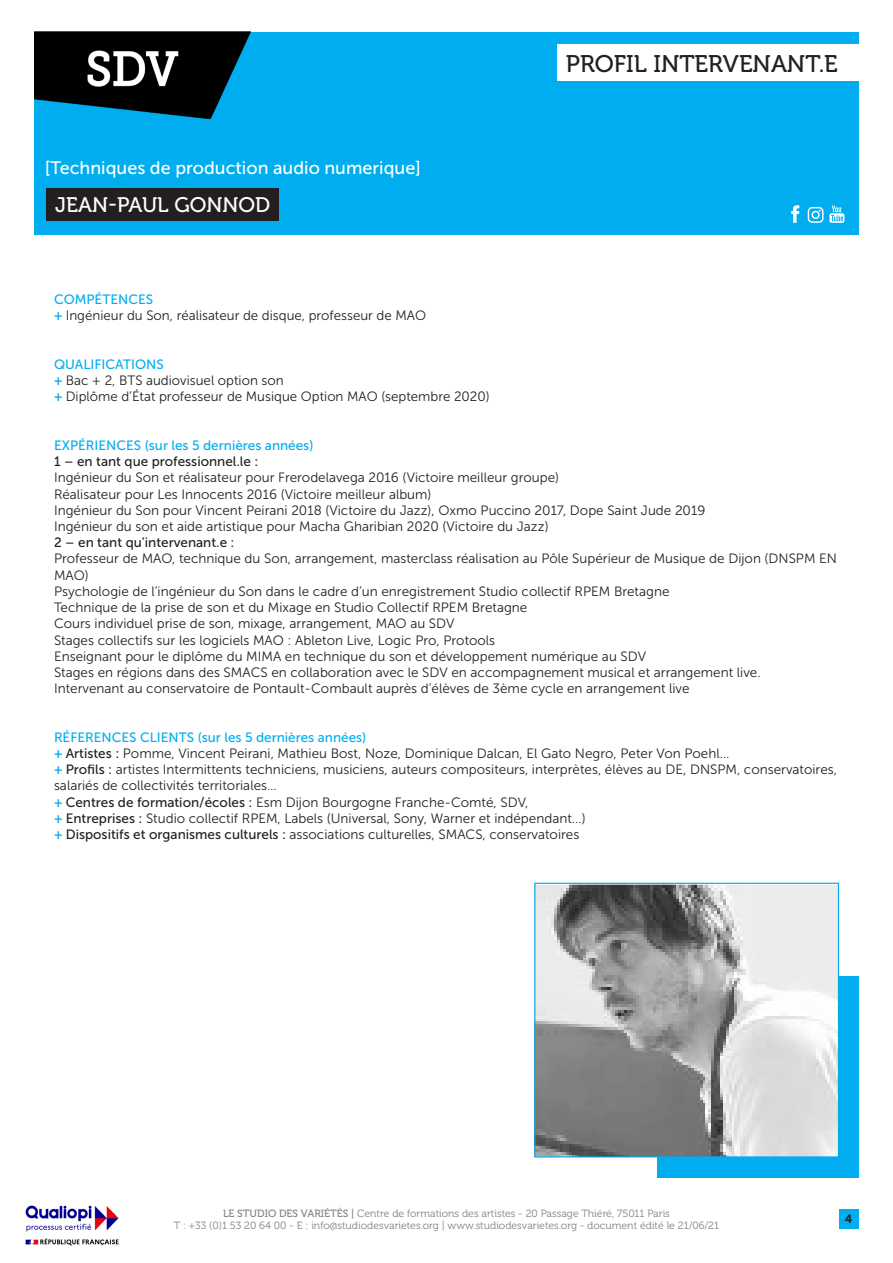
<style>
.page{position:relative;width:893px;height:1263px;background:#fff}
.page>*{position:absolute;margin:0;border:0;box-sizing:border-box;transform-origin:0 0}
.t1{font:24px "Museo 500";color:#231f20}
.t2{font:21px "Museo 500";color:#fff}
.t3{font:18px "Museo Sans 500";color:#fff}
.t4{font:13.5px/16.2px "Museo Sans 300";color:#231f20}
.t5{font:13.5px "Museo Sans 500";color:#00aeef}
.t6{font:13.5px "Museo Sans 500";color:#231f20}
.t7{font:12px "Museo 700";color:#231f20}
.t8{font:10.5px/12.6px "Museo 300";color:#808285;text-align:center}
.s1{font-family:"Museo Sans 700";color:#00aeef}
.s2{font-family:"Museo Sans 500"}
.s3{font-family:"Museo 500"}
</style>
<div class="page">
<img style="left:25px;top:1205px;width:94px;height:41px">
<div style="left:839px;top:1209px;width:19px;height:19px;background:#00aeef"></div>
<div style="left:34px;top:32px;width:825px;height:203px;background:#00aeef"></div>
<img style="left:34px;top:31px;width:216px;height:87px">
<div style="left:47px;top:188px;width:232px;height:33px;background:#231f20"></div>
<div style="left:557px;top:45px;width:311px;height:36px;background:#fff"></div>
<svg style="left:829px;top:206px;width:15px;height:17px"></svg>
<svg style="left:791px;top:205px;width:8px;height:18px"></svg>
<svg style="left:808px;top:207px;width:15px;height:16px"></svg>
<div style="left:657px;top:976px;width:201px;height:202px;background:#00aeef"></div>
<img style="left:536px;top:885px;width:301px;height:270px">
<div style="left:534px;top:883px;width:305px;height:274px;border:1px solid #00aeef"></div>
<p class="t3" style="left:45px;top:158px;width:377px">[Techniques de production audio numerique]</p>
<p class="t2" style="left:55px;top:194px;width:216px">JEAN-PAUL GONNOD</p>
<p class="t1" style="left:566px;top:50px;width:273px">PROFIL INTERVENANT.E</p>
<p class="t5" style="left:54px;top:292px;width:101px">COMPÉTENCES</p>
<p class="t4" style="left:54px;top:308px;width:374px"><span class="s1">+</span> Ingénieur du Son, réalisateur de disque, professeur de MAO</p>
<p class="t5" style="left:54px;top:357px;width:111px">QUALIFICATIONS</p>
<p class="t4" style="left:54px;top:373px;width:231px"><span class="s1">+</span> Bac + 2, BTS audiovisuel option son</p>
<p class="t4" style="left:54px;top:389px;width:437px"><span class="s1">+</span> Diplôme d’État professeur de Musique Option MAO (septembre 2020)</p>
<p class="t5" style="left:54px;top:438px;width:261px">EXPÉRIENCES (sur les 5 dernières années)</p>
<p class="t6" style="left:54px;top:454px;width:206px">1 – en tant que professionnel.le :</p>
<p class="t4" style="left:54px;top:470px;width:507px">Ingénieur du Son et réalisateur pour Frerodelavega 2016 (Victoire meilleur groupe)</p>
<p class="t4" style="left:54px;top:486px;width:379px">Réalisateur pour Les Innocents 2016 (Victoire meilleur album)</p>
<p class="t4" style="left:54px;top:502px;width:653px">Ingénieur du Son pour Vincent Peirani 2018 (Victoire du Jazz), Oxmo Puccino 2017, Dope Saint Jude 2019</p>
<p class="t4" style="left:54px;top:518px;width:496px">Ingénieur du son et aide artistique pour Macha Gharibian 2020 (Victoire du Jazz)</p>
<p class="t6" style="left:54px;top:535px;width:182px">2 – en tant qu’intervenant.e :</p>
<p class="t4" style="left:54px;top:551px;width:785px">Professeur de MAO, technique du Son, arrangement, masterclass réalisation au Pôle Supérieur de Musique de Dijon (DNSPM EN<br>MAO)</p>
<p class="t4" style="left:54px;top:583px;width:617px">Psychologie de l’ingénieur du Son dans le cadre d’un enregistrement Studio collectif RPEM Bretagne</p>
<p class="t4" style="left:54px;top:599px;width:475px">Technique de la prise de son et du Mixage en Studio Collectif RPEM Bretagne</p>
<p class="t4" style="left:54px;top:616px;width:402px">Cours individuel prise de son, mixage, arrangement, MAO au SDV</p>
<p class="t4" style="left:54px;top:632px;width:443px">Stages collectifs sur les logiciels MAO : Ableton Live, Logic Pro, Protools</p>
<p class="t4" style="left:54px;top:648px;width:594px">Enseignant pour le diplôme du MIMA en technique du son et développement numérique au SDV</p>
<p class="t4" style="left:54px;top:664px;width:708px">Stages en régions dans des SMACS en collaboration avec le SDV en accompagnement musical et arrangement live.</p>
<p class="t4" style="left:54px;top:680px;width:637px">Intervenant au conservatoire de Pontault-Combault auprès d’élèves de 3ème cycle en arrangement live</p>
<p class="t5" style="left:54px;top:730px;width:314px">RÉFERENCES CLIENTS (sur les 5 dernières années)</p>
<p class="t4" style="left:54px;top:745px;width:677px"><span class="s1">+</span> <span class="s2">Artistes :</span> Pomme, Vincent Peirani, Mathieu Bost, Noze, Dominique Dalcan, El Gato Negro, Peter Von Poehl…</p>
<p class="t4" style="left:54px;top:761px;width:785px"><span class="s1">+</span> <span class="s2">Profils :</span> artistes Intermittents techniciens, musiciens, auteurs compositeurs, interprètes, élèves au DE, DNSPM, conservatoires, salariés de collectivités territoriales…</p>
<p class="t4" style="left:54px;top:794px;width:476px"><span class="s1">+</span> <span class="s2">Centres de formation/écoles :</span> Esm Dijon Bourgogne Franche-Comté, SDV,</p>
<p class="t4" style="left:54px;top:810px;width:533px"><span class="s1">+</span> <span class="s2">Entreprises :</span> Studio collectif RPEM, Labels (Universal, Sony, Warner et indépendant...)</p>
<p class="t4" style="left:54px;top:826px;width:527px"><span class="s1">+</span> <span class="s2">Dispositifs et organismes culturels :</span> associations culturelles, SMACS, conservatoires</p>
<p class="t8" style="left:174px;top:1207px;width:546px"><span class="s3">LE STUDIO DES VARIÉTÉS |</span> Centre de formations des artistes - 20 Passage Thiéré, 75011 Paris<br>T : +33 (0)1 53 20 64 00 - E : info@studiodesvarietes.org | www.studiodesvarietes.org - document édité le 21/06/21</p>
<p class="t7" style="left:845px;top:1212px;width:9px">4</p>
</div>
